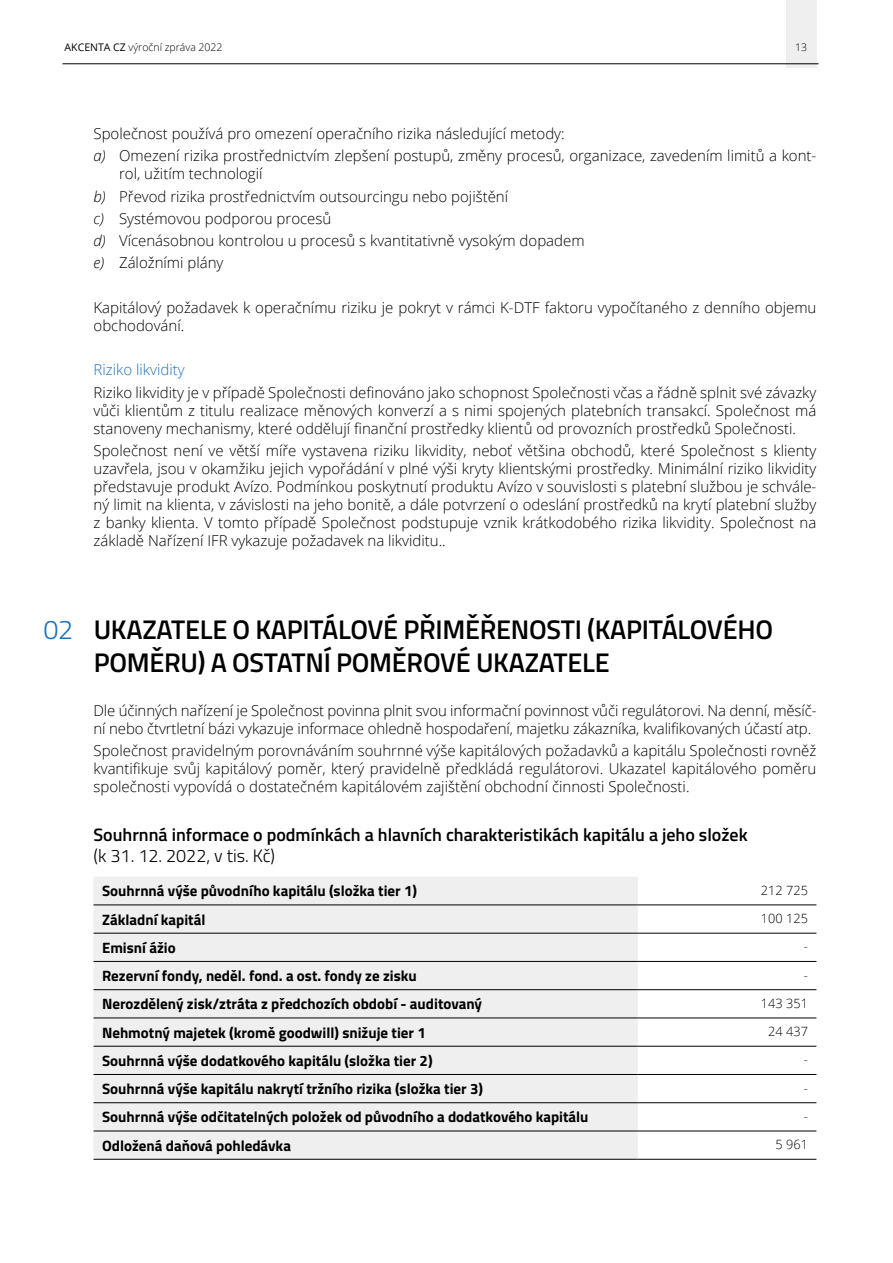
<style>
.page{position:relative;width:893px;height:1263px;background:#fff}
.page>*{position:absolute;margin:0;border:0;box-sizing:border-box;transform-origin:0 0}
.t1{font:600 27px/32.4px "Titillium";letter-spacing:-.01em;color:#000}
.t2{font:300 27px "Titillium";color:#1d71b8}
.t3{font:600 18px "Titillium";color:#000}
.t4{font:300 18px "Titillium";color:#000}
.t5{font:300 15px/18px "Open Sans";color:#000}
.t6{font:700 15px "Titillium";color:#000}
.t7{font:300 15px "Open Sans";color:#1d71b8}
.t8{font:300 12.75px "Open Sans";color:#000}
.t9{font:300 10.5px "Open Sans";color:#000}
.s1{font-weight:400}
.s2{font-style:italic}
</style>
<div class="page">
<div style="left:786px;top:0;width:30px;height:68px;background:#efefef"></div>
<hr style="left:63px;top:63px;width:756px;height:1px;background:#000">
<div style="left:94px;top:877px;width:544px;height:282px;background:#efefef"></div>
<hr style="left:94px;top:904px;width:544px;height:1px;background:#000">
<hr style="left:638px;top:904px;width:178px;height:1px;background:#000">
<hr style="left:94px;top:933px;width:544px;height:1px;background:#000">
<hr style="left:638px;top:933px;width:178px;height:1px;background:#000">
<hr style="left:94px;top:961px;width:544px;height:1px;background:#000">
<hr style="left:638px;top:961px;width:178px;height:1px;background:#000">
<hr style="left:94px;top:989px;width:544px;height:1px;background:#000">
<hr style="left:638px;top:989px;width:178px;height:1px;background:#000">
<hr style="left:94px;top:1017px;width:544px;height:1px;background:#000">
<hr style="left:638px;top:1017px;width:178px;height:1px;background:#000">
<hr style="left:94px;top:1046px;width:544px;height:1px;background:#000">
<hr style="left:638px;top:1046px;width:178px;height:1px;background:#000">
<hr style="left:94px;top:1074px;width:544px;height:1px;background:#000">
<hr style="left:638px;top:1074px;width:178px;height:1px;background:#000">
<hr style="left:94px;top:1102px;width:544px;height:1px;background:#000">
<hr style="left:638px;top:1102px;width:178px;height:1px;background:#000">
<hr style="left:94px;top:1130px;width:544px;height:1px;background:#000">
<hr style="left:638px;top:1130px;width:178px;height:1px;background:#000">
<hr style="left:94px;top:1159px;width:544px;height:1px;background:#000">
<hr style="left:638px;top:1159px;width:178px;height:1px;background:#000">
<p class="t9" style="left:65px;top:40px;width:159px"><span class="s1">AKCENTA CZ</span> výroční zpráva 2022</p>
<p class="t9" style="left:795px;top:40px;width:13px">13</p>
<p class="t5" style="left:94px;top:122px;width:724px;line-height:22.2px">Společnost používá pro omezení operačního rizika následující metody:<br><span class="s2">a)</span> Omezení rizika prostřednictvím zlepšení postupů, změny procesů, organizace, zavedením limitů a kont-</p>
<p class="t5" style="left:94px;top:162px;width:493px;line-height:22.2px;text-indent:26px">rol, užitím technologií<br><span class="s2">b)</span> Převod rizika prostřednictvím outsourcingu nebo pojištění<br><span class="s2">c)</span> Systémovou podporou procesů<br><span class="s2">d)</span> Vícenásobnou kontrolou u procesů s kvantitativně vysokým dopadem <span class="s2">e)</span> Záložními plány</p>
<p class="t5" style="left:94px;top:298px;width:724px">Kapitálový požadavek k operačnímu riziku je pokryt v rámci K-DTF faktoru vypočítaného z denního objemu obchodování.</p>
<p class="t7" style="left:94px;top:360px;width:93px">Riziko likvidity</p>
<p class="t5" style="left:94px;top:383px;width:724px;text-align:justify">Riziko likvidity je v případě Společnosti definováno jako schopnost Společnosti včas a řádně splnit své závazky vůči klientům z titulu realizace měnových konverzí a s nimi spojených platebních transakcí. Společnost má stanoveny mechanismy, které oddělují finanční prostředky klientů od provozních prostředků Společnosti.</p>
<p class="t5" style="left:94px;top:441px;width:724px;text-align:justify">Společnost není ve větší míře vystavena riziku likvidity, neboť většina obchodů, které Společnost s klienty uzavřela, jsou v okamžiku jejich vypořádání v plné výši kryty klientskými prostředky. Minimální riziko likvidity představuje produkt Avízo. Podmínkou poskytnutí produktu Avízo v souvislosti s platební službou je schvále&shy;ný limit na klienta, v závislosti na jeho bonitě, a dále potvrzení o odeslání prostředků na krytí platební služby z banky klienta. V tomto případě Společnost podstupuje vznik krátkodobého rizika likvidity. Společnost na základě Nařízení IFR vykazuje požadavek na likviditu..</p>
<h1 class="t2" style="left:43px;top:610px;width:31px">02</h1>
<h1 class="t1" style="left:94px;top:612px;width:681px">UKAZATELE O KAPITÁLOVÉ PŘIMĚŘENOSTI (KAPITÁLOVÉHO<br>POMĚRU) A OSTATNÍ POMĚROVÉ UKAZATELE</h1>
<p class="t5" style="left:94px;top:701px;width:724px">Dle účinných nařízení je Společnost povinna plnit svou informační povinnost vůči regulátorovi. Na denní, měsíč&shy;ní nebo čtvrtletní bázi vykazuje informace ohledně hospodaření, majetku zákazníka, kvalifikovaných účastí atp.</p>
<p class="t5" style="left:94px;top:741px;width:724px;text-align:justify">Společnost pravidelným porovnáváním souhrnné výše kapitálových požadavků a kapitálu Společnosti rovněž kvantifikuje svůj kapitálový poměr, který pravidelně předkládá regulátorovi. Ukazatel kapitálového poměru společnosti vypovídá o dostatečném kapitálovém zajištění obchodní činnosti Společnosti.</p>
<p class="t3" style="left:94px;top:821px;width:656px">Souhrnná informace o podmínkách a hlavních charakteristikách kapitálu a jeho složek</p>
<p class="t4" style="left:94px;top:843px;width:183px">(k 31. 12. 2022, v tis. Kč)</p>
<p class="t6" style="left:102px;top:880px;width:317px">Souhrnná výše původního kapitálu (složka tier 1)</p>
<p class="t8" style="left:761px;top:881px;width:48px">212 725</p>
<p class="t6" style="left:102px;top:908px;width:105px">Základní kapitál</p>
<p class="t8" style="left:761px;top:910px;width:48px">100 125</p>
<p class="t6" style="left:102px;top:936px;width:75px">Emisní ážio</p>
<p class="t8" style="left:804px;top:938px;width:6px">-</p>
<p class="t6" style="left:102px;top:964px;width:316px">Rezervní fondy, neděl. fond. a ost. fondy ze zisku</p>
<p class="t8" style="left:804px;top:966px;width:6px">-</p>
<p class="t6" style="left:102px;top:993px;width:382px">Nerozdělený zisk/ztráta z předchozích období - auditovaný</p>
<p class="t8" style="left:761px;top:994px;width:48px">143 351</p>
<p class="t6" style="left:102px;top:1021px;width:325px">Nehmotný majetek (kromě goodwill) snižuje tier 1</p>
<p class="t8" style="left:768px;top:1023px;width:41px">24 437</p>
<p class="t6" style="left:102px;top:1049px;width:332px">Souhrnná výše dodatkového kapitálu (složka tier 2)</p>
<p class="t8" style="left:804px;top:1051px;width:6px">-</p>
<p class="t6" style="left:102px;top:1077px;width:383px">Souhrnná výše kapitálu nakrytí tržního rizika (složka tier 3)</p>
<p class="t8" style="left:804px;top:1079px;width:6px">-</p>
<p class="t6" style="left:102px;top:1106px;width:488px">Souhrnná výše odčitatelných položek od původního a dodatkového kapitálu</p>
<p class="t8" style="left:804px;top:1107px;width:6px">-</p>
<p class="t6" style="left:102px;top:1134px;width:190px">Odložená daňová pohledávka</p>
<p class="t8" style="left:775px;top:1136px;width:34px">5 961</p>
</div>
